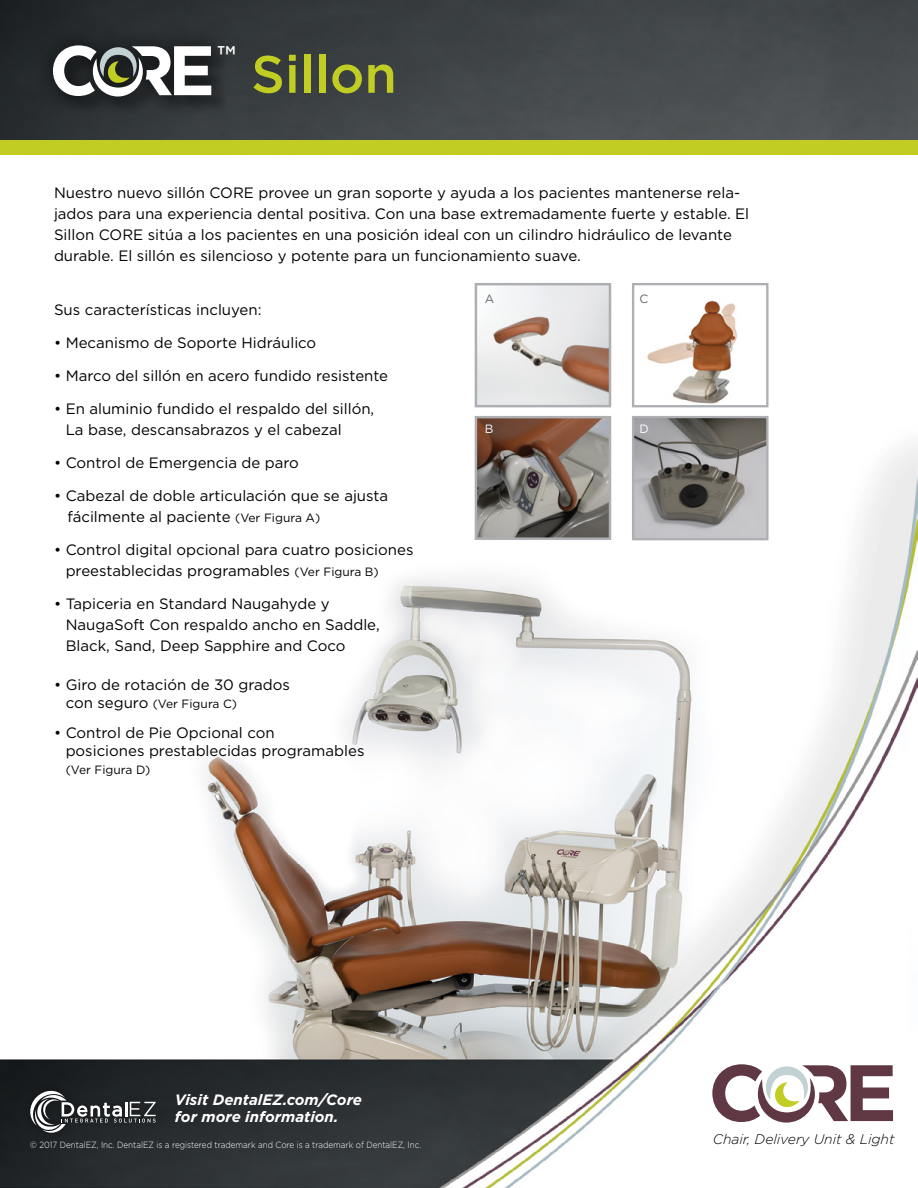
<style>
.page{position:relative;width:918px;height:1188px;background:#fff}
.page>*{position:absolute;margin:0;border:0;box-sizing:border-box;transform-origin:0 0}
.t1{font:500 52.5px "Gotham";color:#c2cd23}
.t2{font:500 27px "Gotham";color:#fff}
.t3{font:15px/21px "Gotham";color:#000}
.t4{font:italic 700 15px/16.5px "Gotham";color:#fff}
.t5{font:italic 300 13.95px "Gotham";color:#000}
.t6{font:12px "Gotham";color:#000}
.t7{font:12px "Gotham";color:#fff}
.t8{font:12px "Gotham";color:#65656a}
.t9{font:300 9px "Gotham";color:#fff;scale:.9 1}
.s1{font-size:12px}
.s2{font-size:15px}
</style>
<div class="page">
<img style="left:0;top:0;width:918px;height:1188px">
<svg style="left:712px;top:1064px;width:181px;height:59px"></svg>
<div style="left:22px;top:1083px;width:141px;height:58px;background:#202528"></div>
<svg style="left:29px;top:1089px;width:127px;height:44px"></svg>
<div style="left:32px;top:24px;width:200px;height:93px;background:#000;opacity:.33"></div>
<div style="left:55px;top:47px;width:170px;height:68px;background:#000;opacity:.25"></div>
<svg style="left:53px;top:45px;width:158px;height:52px"></svg>
<div style="left:0;top:140px;width:918px;height:15px;background:#c2cd23"></div>
<div style="left:47px;top:180px;width:708px;height:480px;background:#fff"></div>
<img style="left:478px;top:419px;width:130px;height:118px">
<div style="left:475px;top:416px;width:136px;height:124px;border:2px solid #adafb2"></div>
<img style="left:478px;top:286px;width:130px;height:118px">
<div style="left:475px;top:283px;width:136px;height:124px;border:2px solid #adafb2"></div>
<img style="left:647px;top:286px;width:119px;height:118px">
<div style="left:632px;top:283px;width:137px;height:124px;border:2px solid #adafb2"></div>
<img style="left:635px;top:419px;width:131px;height:118px">
<div style="left:632px;top:416px;width:137px;height:124px;border:2px solid #adafb2"></div>
<h2 class="t2" style="left:217px;top:38px;width:20px">™</h2>
<h1 class="t1" style="left:251px;top:40px;width:147px">Sillon</h1>
<p class="t3" style="left:54px;top:182px;width:697px">Nuestro nuevo sillón CORE provee un gran soporte y ayuda a los pacientes mantenerse rela&shy;jados para una experiencia dental positiva. Con una base extremadamente fuerte y estable. El Sillon CORE sitúa a los pacientes en una posición ideal con un cilindro hidráulico de levante durable. El sillón es silencioso y potente para un funcionamiento suave.</p>
<p class="t3" style="left:54px;top:299px;width:209px">Sus características incluyen:</p>
<p class="t3" style="left:54px;top:332px;width:264px">• Mecanismo de Soporte Hidráulico</p>
<p class="t3" style="left:54px;top:365px;width:336px">• Marco del sillón en acero fundido resistente</p>
<p class="t3" style="left:66px;top:398px;width:310px;text-indent:-12px">• En aluminio fundido el respaldo del sillón,<br>La base, descansabrazos y el cabezal</p>
<p class="t3" style="left:54px;top:452px;width:246px">• Control de Emergencia de paro</p>
<p class="t3" style="left:68px;top:485px;width:322px;text-indent:-14px">• Cabezal de doble articulación que se ajusta fácilmente al paciente <span class="s1">(Ver Figura A)</span></p>
<p class="t3" style="left:66px;top:539px;width:349px;text-indent:-12px">• Control digital opcional para cuatro posiciones preestablecidas programables <span class="s1">(Ver Figura B)</span></p>
<p class="t3" style="left:66px;top:593px;width:316px;text-indent:-12px">• Tapiceria en Standard Naugahyde y<br>NaugaSoft Con respaldo ancho en Saddle,<br>Black, Sand, Deep Sapphire and Coco</p>
<p class="t3" style="left:54px;top:674px;width:237px">• Giro de rotación de 30 grados</p>
<p class="t6" style="left:66px;top:696px;width:173px"><span class="s2">con seguro</span> (Ver Figura C)</p>
<p class="t3" style="left:66px;top:723px;width:300px;line-height:18px;text-indent:-12px">• Control de Pie Opcional con<br>posiciones prestablecidas programables</p>
<p class="t6" style="left:66px;top:762px;width:86px">(Ver Figura D)</p>
<p class="t8" style="left:485px;top:291px;width:11px">A</p>
<p class="t8" style="left:640px;top:291px;width:10px">C</p>
<p class="t7" style="left:485px;top:421px;width:10px">B</p>
<p class="t7" style="left:640px;top:421px;width:11px">D</p>
<p class="t4" style="left:175px;top:1092px;width:189px">Visit DentalEZ.com/Core for more information.</p>
<p class="t9" style="left:30px;top:1139px;width:436px">© 2017 DentalEZ, Inc. DentalEZ is a registered trademark and Core is a trademark of DentalEZ, Inc.</p>
<p class="t5" style="left:713px;top:1130px;width:183px">Chair, Delivery Unit &amp; Light</p>
</div>
